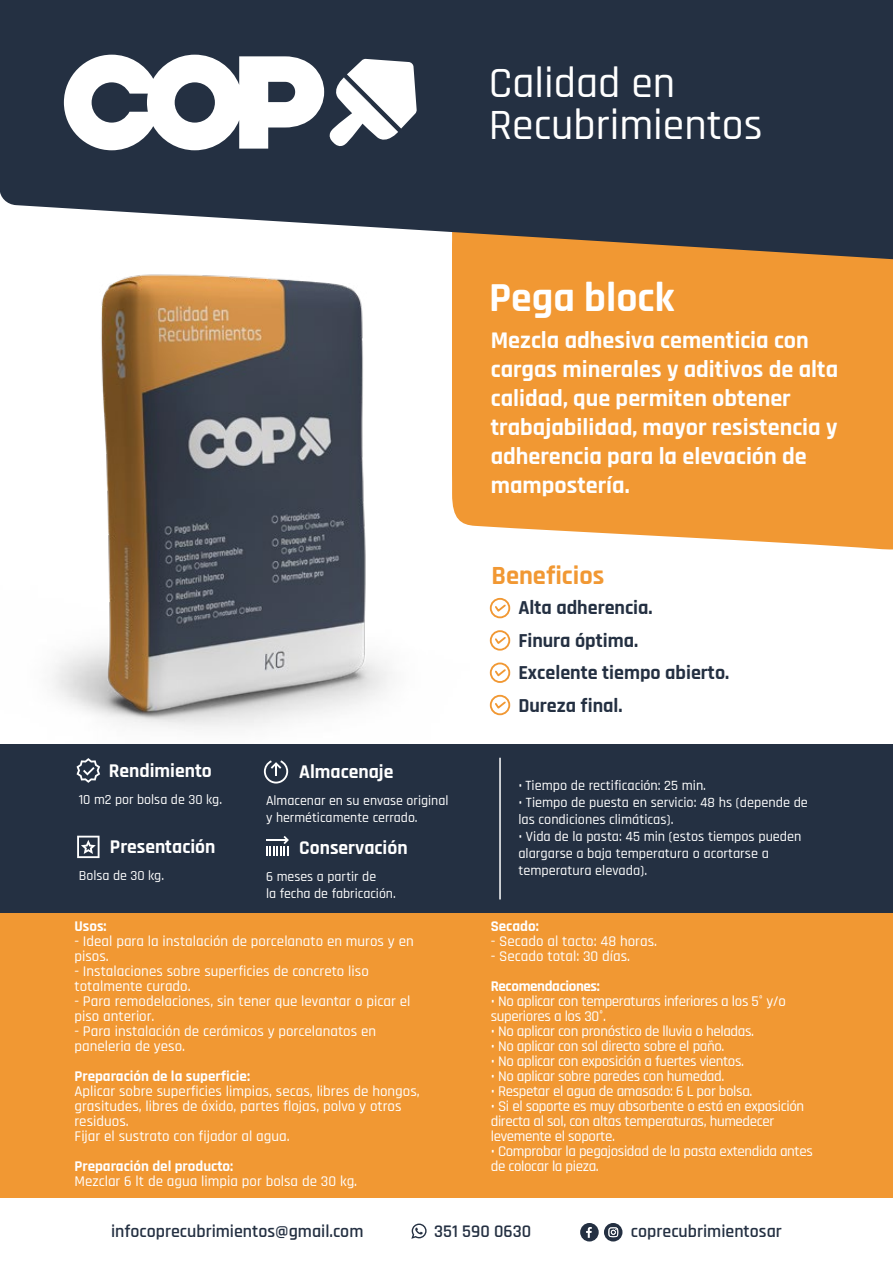
<style>
.page{position:relative;width:893px;height:1263px;background:#fff}
.page>*{position:absolute;margin:0;border:0;box-sizing:border-box;transform-origin:0 0}
.t1{font:500 43.65px/41.7px "Rajdhani";color:#fff}
.t2{font:700 41.7px "Rajdhani";color:#fff}
.t3{font:700 26.4px "Rajdhani";color:#f19833}
.t4{font:700 24.15px/29px "Rajdhani";color:#fff}
.t5{font:700 20.1px/32.4px "Rajdhani";color:#243042}
.t6{font:700 19.65px "Rajdhani";color:#fff}
.t7{font:600 17.85px "Rajdhani";color:#243042}
.t8{font:500 15px/15px "Rajdhani";color:#fff}
.t9{font:500 15px/15px "Rajdhani";letter-spacing:-.025em;color:#fff}
.t10{font:700 15px "Rajdhani";color:#fff}
.t11{font:700 15px "Rajdhani";letter-spacing:-.025em;color:#fff}
.t12{font:500 14.25px/17.1px "Rajdhani";color:#fff}
.t13{font:500 13.95px/16.6px "Rajdhani";color:#fff}
</style>
<div class="page">
<img style="left:52px;top:274px;width:459px;height:455px">
<svg style="left:452px;top:525px;width:441px;height:24px"></svg>
<div style="left:452px;top:259px;width:441px;height:266px;background:#f19833"></div>
<div style="left:0;top:0;width:893px;height:188px;background:#243042"></div>
<svg style="left:64px;top:55px;width:353px;height:95px"></svg>
<svg style="left:0;top:188px;width:893px;height:71px;fill:#243042"></svg>
<div style="left:490px;top:598px;width:20px;height:20px;border:2px solid #f19833;border-radius:50%"></div>
<svg style="left:493px;top:603px;width:14px;height:10px"></svg>
<div style="left:490px;top:630px;width:20px;height:21px;border:2px solid #f19833;border-radius:50%"></div>
<svg style="left:493px;top:635px;width:14px;height:11px"></svg>
<div style="left:490px;top:662px;width:20px;height:21px;border:2px solid #f19833;border-radius:50%"></div>
<svg style="left:493px;top:667px;width:14px;height:11px"></svg>
<div style="left:490px;top:695px;width:20px;height:20px;border:2px solid #f19833;border-radius:50%"></div>
<svg style="left:493px;top:700px;width:14px;height:10px"></svg>
<div style="left:0;top:913px;width:893px;height:285px;background:#f19833"></div>
<div style="left:0;top:744px;width:893px;height:169px;background:#243042"></div>
<svg style="left:266px;top:836px;width:23px;height:20px"></svg>
<svg style="left:77px;top:836px;width:23px;height:22px"></svg>
<svg style="left:264px;top:760px;width:24px;height:23px"></svg>
<svg style="left:77px;top:758px;width:23px;height:25px"></svg>
<hr style="left:499px;top:758px;width:2px;height:141px;background:#fff">
<svg style="left:411px;top:1223px;width:16px;height:16px"></svg>
<div style="left:580px;top:1223px;width:19px;height:18px;background:#243042;border-radius:50%"></div>
<svg style="left:586px;top:1227px;width:6px;height:11px"></svg>
<div style="left:604px;top:1223px;width:18px;height:18px;background:#243042;border-radius:50%"></div>
<svg style="left:608px;top:1227px;width:10px;height:10px"></svg>
<h1 class="t1" style="left:489px;top:63px;width:275px">Calidad en<br>Recubrimientos</h1>
<h2 class="t2" style="left:489px;top:272px;width:187px">Pega block</h2>
<h3 class="t4" style="left:491px;top:326px;width:349px">Mezcla adhesiva cementicia con cargas minerales y aditivos de alta calidad, que permiten obtener trabajabilidad, mayor resistencia y adherencia para la elevación de mampostería.</h3>
<h3 class="t6" style="left:109px;top:758px;width:104px">Rendimiento</h3>
<p class="t13" style="left:79px;top:791px;width:145px">10 m2 por bolsa de 30 kg.</p>
<h3 class="t6" style="left:110px;top:835px;width:107px">Presentación</h3>
<p class="t13" style="left:79px;top:868px;width:87px">Bolsa de 30 kg.</p>
<h3 class="t6" style="left:299px;top:760px;width:96px">Almacenaje</h3>
<p class="t13" style="left:266px;top:793px;width:184px">Almacenar en su envase original y herméticamente cerrado.</p>
<h3 class="t6" style="left:299px;top:836px;width:110px">Conservación</h3>
<p class="t13" style="left:266px;top:869px;width:131px">6 meses a partir de<br>la fecha de fabricación.</p>
<p class="t10" style="left:74px;top:917px;width:34px">Usos:</p>
<p class="t8" style="left:74px;top:934px;width:341px">- Ideal para la instalación de porcelanato en muros y en pisos.</p>
<p class="t8" style="left:74px;top:964px;width:296px">- Instalaciones sobre superficies de concreto liso totalmente curado.</p>
<p class="t8" style="left:74px;top:994px;width:337px">- Para remodelaciones, sin tener que levantar o picar el piso anterior.</p>
<p class="t8" style="left:74px;top:1024px;width:303px">- Para instalación de cerámicos y porcelanatos en paneleria de yeso.</p>
<p class="t10" style="left:74px;top:1067px;width:177px">Preparación de la superficie:</p>
<p class="t8" style="left:74px;top:1084px;width:347px">Aplicar sobre superficies limpias, secas, libres de hongos, grasitudes, libres de óxido, partes flojas, polvo y otros residuos.<br>Fijar el sustrato con fijador al agua.</p>
<p class="t10" style="left:74px;top:1157px;width:160px">Preparación del producto:</p>
<p class="t8" style="left:74px;top:1174px;width:284px">Mezclar 6 lt de agua limpia por bolsa de 30 kg.</p>
<h3 class="t3" style="left:491px;top:559px;width:115px">Beneficios</h3>
<h3 class="t5" style="left:518px;top:592px;width:212px">Alta adherencia.<br>Finura óptima.<br>Excelente tiempo abierto.<br>Dureza final.</h3>
<p class="t12" style="left:518px;top:777px;width:189px">• Tiempo de rectificación: 25 min.</p>
<p class="t12" style="left:518px;top:794px;width:291px">• Tiempo de puesta en servicio: 48 hs (depende de las condiciones climáticas).</p>
<p class="t12" style="left:518px;top:828px;width:285px">• Vida de la pasta: 45 min (estos tiempos pueden alargarse a baja temperatura o acortarse a temperatura elevada).</p>
<p class="t10" style="left:491px;top:917px;width:50px">Secado:</p>
<p class="t8" style="left:491px;top:934px;width:168px">- Secado al tacto: 48 horas.</p>
<p class="t8" style="left:491px;top:949px;width:141px">- Secado total: 30 días.</p>
<p class="t11" style="left:491px;top:977px;width:111px">Recomendaciones:</p>
<p class="t9" style="left:491px;top:994px;width:297px">• No aplicar con temperaturas inferiores a los 5° y/o superiores a los 30°.</p>
<p class="t9" style="left:491px;top:1024px;width:265px">• No aplicar con pronóstico de lluvia o heladas.</p>
<p class="t9" style="left:491px;top:1039px;width:235px">• No aplicar con sol directo sobre el paño.</p>
<p class="t9" style="left:491px;top:1054px;width:255px">• No aplicar con exposición a fuertes vientos.</p>
<p class="t9" style="left:491px;top:1069px;width:235px">• No aplicar sobre paredes con humedad.</p>
<p class="t9" style="left:491px;top:1084px;width:263px">• Respetar el agua de amasado: 6 L por bolsa.</p>
<p class="t9" style="left:491px;top:1099px;width:315px">• Si el soporte es muy absorbente o está en exposición directa al sol, con altas temperaturas, humedecer levemente el soporte.</p>
<p class="t9" style="left:491px;top:1144px;width:324px">• Comprobar la pegajosidad de la pasta extendida antes de colocar la pieza.</p>
<p class="t7" style="left:111px;top:1221px;width:254px">infocoprecubrimientos@gmail.com</p>
<p class="t7" style="left:434px;top:1221px;width:99px">351 590 0630</p>
<p class="t7" style="left:631px;top:1221px;width:152px">coprecubrimientosar</p>
</div>
